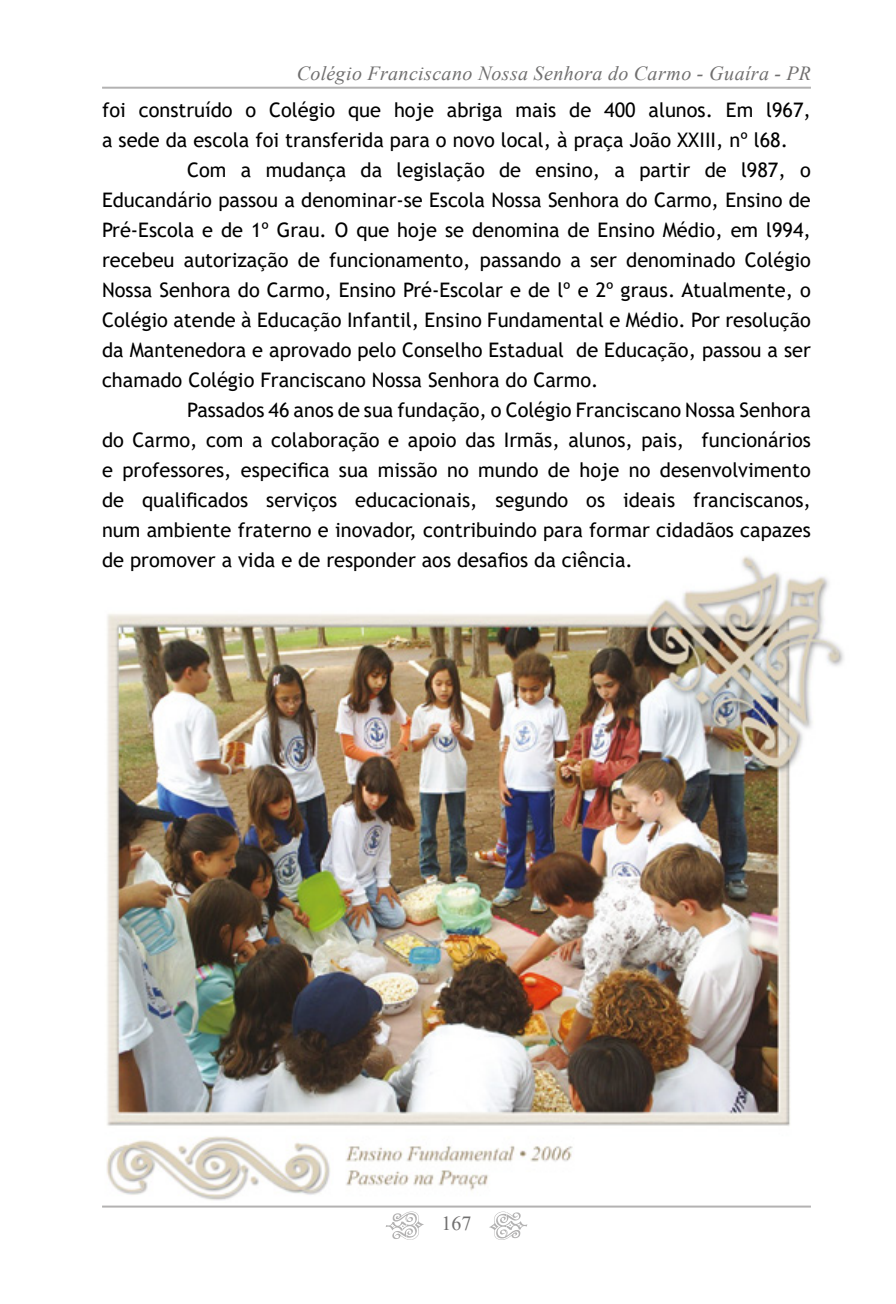
<style>
.page{position:relative;width:896px;height:1304px;background:#fff}
.page>*{position:absolute;margin:0;border:0;box-sizing:border-box;transform-origin:0 0}
.t1{font:20px "Trebuchet MS";color:#000}
.t2{font:italic 20px "Times New Roman";letter-spacing:.015em;color:#706f6f}
.t3{font:20px "Times New Roman";color:#706f6f}
</style>
<div class="page">
<svg style="left:386px;top:1212px;width:38px;height:28px"></svg>
<svg style="left:489px;top:1212px;width:38px;height:28px"></svg>
<hr style="left:102px;top:1206px;width:709px;height:2px;background:#b3b2b2">
<hr style="left:102px;top:87px;width:709px;height:2px;background:#b3b2b2">
<img style="left:106px;top:556px;width:738px;height:645px">
<p class="t2" style="left:297px;top:59px;width:515px">Colégio Franciscano Nossa Senhora do Carmo - Guaíra - PR</p>
<p class="t1" style="left:102px;top:97px;width:710px">foi construído o Colégio que hoje abriga mais de 400 alunos. Em l967,</p>
<p class="t1" style="left:102px;top:127px;width:687px">a sede da escola foi transferida para o novo local, à praça João XXIII, nº l68.</p>
<p class="t1" style="left:187px;top:157px;width:625px">Com a mudança da legislação de ensino, a partir de l987, o</p>
<p class="t1" style="left:102px;top:187px;width:710px">Educandário passou a denominar-se Escola Nossa Senhora do Carmo, Ensino de</p>
<p class="t1" style="left:102px;top:217px;width:710px">Pré-Escola e de 1º Grau. O que hoje se denomina de Ensino Médio, em l994,</p>
<p class="t1" style="left:102px;top:247px;width:710px">recebeu autorização de funcionamento, passando a ser denominado Colégio</p>
<p class="t1" style="left:102px;top:277px;width:710px">Nossa Senhora do Carmo, Ensino Pré-Escolar e de lº e 2º graus. Atualmente, o</p>
<p class="t1" style="left:102px;top:307px;width:710px">Colégio atende à Educação Infantil, Ensino Fundamental e Médio. Por resolução</p>
<p class="t1" style="left:102px;top:337px;width:710px">da Mantenedora e aprovado pelo Conselho Estadual de Educação, passou a ser</p>
<p class="t1" style="left:102px;top:367px;width:498px">chamado Colégio Franciscano Nossa Senhora do Carmo.</p>
<p class="t1" style="left:187px;top:397px;width:625px">Passados 46 anos de sua fundação, o Colégio Franciscano Nossa Senhora</p>
<p class="t1" style="left:102px;top:427px;width:710px">do Carmo, com a colaboração e apoio das Irmãs, alunos, pais, funcionários</p>
<p class="t1" style="left:102px;top:457px;width:710px">e professores, especifica sua missão no mundo de hoje no desenvolvimento</p>
<p class="t1" style="left:102px;top:487px;width:710px">de qualificados serviços educacionais, segundo os ideais franciscanos,</p>
<p class="t1" style="left:102px;top:517px;width:710px">num ambiente fraterno e inovador, contribuindo para formar cidadãos capazes</p>
<p class="t1" style="left:102px;top:547px;width:532px">de promover a vida e de responder aos desafios da ciência.</p>
<p class="t3" style="left:441px;top:1210px;width:31px">167</p>
</div>
